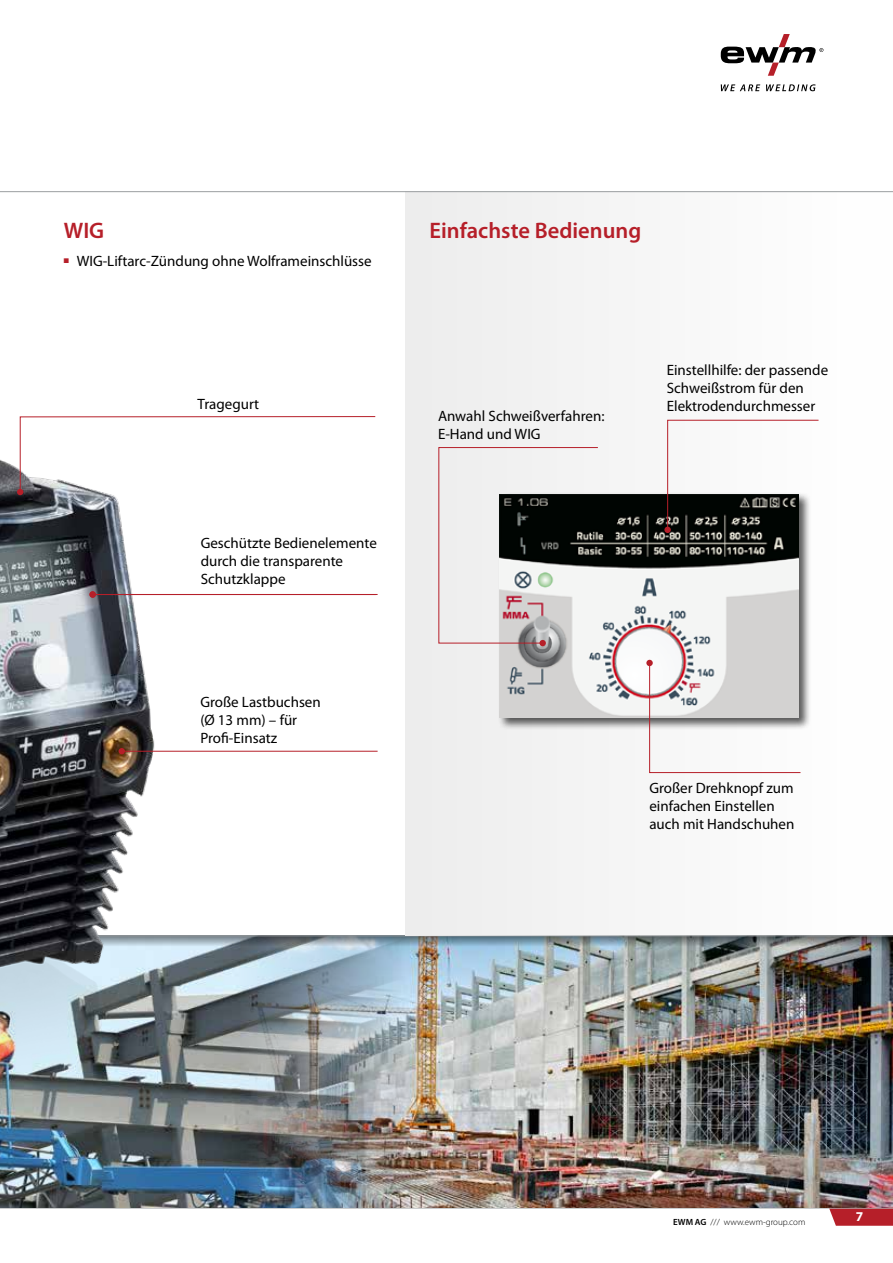
<style>
.page{position:relative;width:893px;height:1263px;background:#fff}
.page>*{position:absolute;margin:0;border:0;box-sizing:border-box;transform-origin:0 0}
.t1{font:600 22.5px "Myriad Pro";color:#b61f29}
.t2{font:15px/18px "Myriad Pro";color:#000}
.t3{font:700 13.5px "Myriad Pro";color:#fff}
.t4{font:300 9px "Myriad Pro";color:#000}
.s1{font-weight:600}
</style>
<div class="page">
<svg style="left:829px;top:1209px;width:64px;height:17px"></svg>
<hr style="left:0;top:1208px;width:893px;height:1px;background:#9a9ea0">
<svg style="left:721px;top:84px;width:95px;height:7px"></svg>
<svg style="left:721px;top:34px;width:102px;height:42px"></svg>
<img style="left:0;top:1168px;width:239px;height:40px">
<img style="left:239px;top:957px;width:654px;height:251px">
<img style="left:256px;top:936px;width:637px;height:21px">
<hr style="left:0;top:935px;width:893px;height:1px;background:#9a9ea0">
<div style="left:406px;top:191px;width:487px;height:744px;background:#f6f6f6"></div>
<div style="left:498px;top:492px;width:313px;height:238px;background:#000;opacity:.65"></div>
<img style="left:500px;top:494px;width:299px;height:223px">
<svg style="left:438px;top:447px;width:160px;height:197px"></svg>
<div style="left:539px;top:640px;width:7px;height:6px;background:#b61f29;border-radius:50%"></div>
<svg style="left:649px;top:662px;width:152px;height:111px"></svg>
<div style="left:646px;top:660px;width:7px;height:6px;background:#b61f29;border-radius:50%"></div>
<svg style="left:667px;top:420px;width:152px;height:110px"></svg>
<div style="left:664px;top:527px;width:7px;height:6px;background:#b61f29;border-radius:50%"></div>
<img style="left:0;top:459px;width:256px;height:709px">
<hr style="left:92px;top:594px;width:286px;height:1px;background:#b61f29">
<div style="left:89px;top:591px;width:7px;height:7px;background:#b61f29;border-radius:50%"></div>
<hr style="left:122px;top:751px;width:256px;height:1px;background:#b61f29">
<svg style="left:119px;top:748px;width:6px;height:6px"></svg>
<div style="left:90px;top:591px;width:6px;height:7px;background:#b61f29;border-radius:50%"></div>
<svg style="left:17px;top:416px;width:359px;height:79px"></svg>
<hr style="left:0;top:191px;width:893px;height:1px;background:#9a9ea0">
<h1 class="t1" style="left:64px;top:216px;width:42px">WIG</h1>
<p class="t2" style="left:64px;top:252px;width:309px"><sup>■</sup> WIG-Liftarc-Zündung ohne Wolframeinschlüsse</p>
<p class="t2" style="left:198px;top:395px;width:63px">Tragegurt</p>
<p class="t2" style="left:201px;top:534px;width:178px">Geschützte Bedienelemente durch die transparente<br>Schutzklappe</p>
<p class="t2" style="left:200px;top:692px;width:122px">Große Lastbuchsen (Ø 13 mm) – für<br>Profi-Einsatz</p>
<h1 class="t1" style="left:429px;top:216px;width:213px">Einfachste Bedienung</h1>
<p class="t2" style="left:438px;top:406px;width:168px">Anwahl Schweißverfahren:<br>E-Hand und WIG</p>
<p class="t2" style="left:667px;top:361px;width:163px">Einstellhilfe: der passende<br>Schweißstrom für den<br>Elektrodendurchmesser</p>
<p class="t2" style="left:649px;top:778px;width:147px">Großer Drehknopf zum einfachen Einstellen auch mit Handschuhen</p>
<p class="t4" style="left:673px;top:1217px;width:134px"><span class="s1">EWM AG</span> /// www.ewm-group.com</p>
<p class="t3" style="left:856px;top:1207px;width:9px">7</p>
</div>
